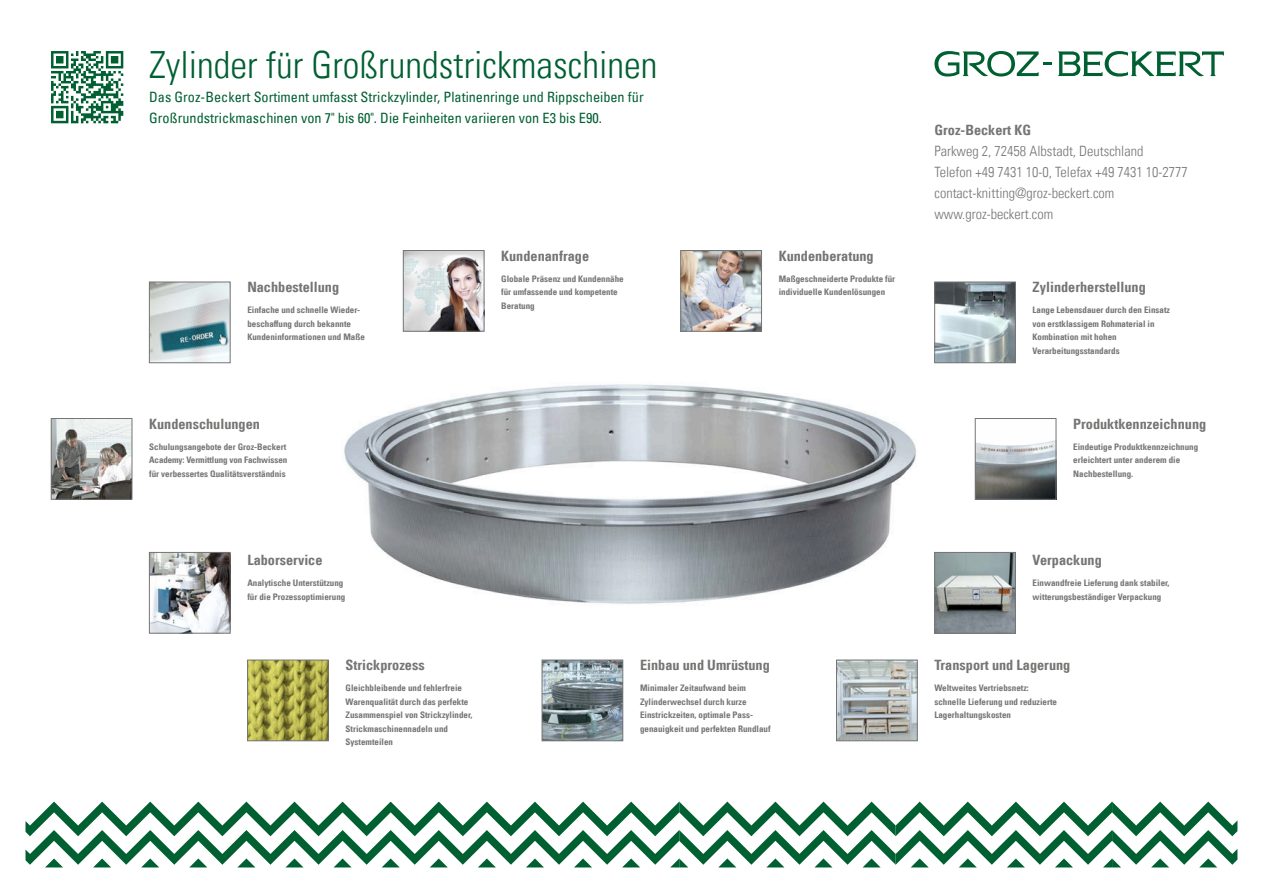
<style>
.page{position:relative;width:1263px;height:893px;background:#fff}
.page>*{position:absolute;margin:0;border:0;box-sizing:border-box;transform-origin:0 0}
.t1{font:37.5px "Univers Com 47 Light Cond";color:#006032}
.t2{font:14.25px "Univers Com 67 Bold Cond";color:#757574}
.t3{font:condensed 14.25px/21px "Univers Com 57";color:#006032}
.t4{font:14.25px/21px "Univers Com 47 Light Cond";color:#757574}
.t5{font:9px/13.5px "Univers Com 67 Bold Cond";color:#757574}
</style>
<div class="page">
<svg style="left:1058px;top:51px;width:166px;height:26px"></svg>
<svg style="left:934px;top:51px;width:117px;height:26px"></svg>
<svg style="left:26px;top:802px;width:1211px;height:65px"></svg>
<svg style="left:51px;top:51px;width:72px;height:72px"></svg>
<img style="left:344px;top:384px;width:572px;height:220px">
<img style="left:405px;top:252px;width:77px;height:77px">
<div style="left:403px;top:250px;width:81px;height:81px;border:1px solid #757574"></div>
<img style="left:151px;top:554px;width:77px;height:77px">
<div style="left:149px;top:552px;width:81px;height:81px;border:1px solid #757574"></div>
<img style="left:682px;top:252px;width:78px;height:77px">
<div style="left:680px;top:250px;width:82px;height:81px;border:1px solid #757574"></div>
<img style="left:249px;top:662px;width:77px;height:77px">
<div style="left:247px;top:660px;width:81px;height:81px;border:1px solid #757574"></div>
<img style="left:936px;top:284px;width:78px;height:77px">
<div style="left:934px;top:282px;width:82px;height:81px;border:1px solid #757574"></div>
<img style="left:544px;top:662px;width:77px;height:77px">
<div style="left:542px;top:660px;width:81px;height:81px;border:1px solid #757574"></div>
<img style="left:977px;top:440px;width:77px;height:57px">
<div style="left:975px;top:418px;width:81px;height:81px;border:1px solid #757574"></div>
<img style="left:838px;top:662px;width:77px;height:77px">
<div style="left:836px;top:660px;width:81px;height:81px;border:1px solid #757574"></div>
<img style="left:936px;top:554px;width:78px;height:77px">
<div style="left:934px;top:552px;width:82px;height:81px;border:1px solid #757574"></div>
<img style="left:53px;top:420px;width:77px;height:77px">
<div style="left:51px;top:418px;width:81px;height:81px;border:1px solid #757574"></div>
<img style="left:151px;top:284px;width:77px;height:77px">
<div style="left:149px;top:282px;width:81px;height:81px;border:1px solid #757574"></div>
<h1 class="t1" style="left:149px;top:42px;width:510px">Zylinder für Großrundstrickmaschinen</h1>
<h2 class="t3" style="left:149px;top:87px;width:496px">Das Groz-Beckert Sortiment umfasst Strickzylinder, Platinenringe und Rippscheiben für<br>Großrundstrickmaschinen von 7" bis 60". Die Feinheiten variieren von E3 bis E90.</h2>
<h2 class="t2" style="left:247px;top:278px;width:93px">Nachbestellung</h2>
<p class="t5" style="left:247px;top:303px;width:119px">Einfache und schnelle Wieder&shy;beschaffung durch bekannte<br>Kundeninformationen und Maße</p>
<h2 class="t2" style="left:149px;top:415px;width:112px">Kundenschulungen</h2>
<p class="t5" style="left:149px;top:440px;width:140px">Schulungsangebote der Groz-Beckert<br>Academy: Vermittlung von Fachwissen für verbessertes Qualitätsverständnis</p>
<h2 class="t2" style="left:501px;top:247px;width:89px">Kundenanfrage</h2>
<p class="t5" style="left:501px;top:272px;width:124px">Globale Präsenz und Kundennähe für umfassende und kompetente<br>Beratung</p>
<h2 class="t2" style="left:779px;top:247px;width:97px">Kundenberatung</h2>
<p class="t5" style="left:779px;top:272px;width:118px">Maßgeschneiderte Produkte für individuelle Kundenlösungen</p>
<h2 class="t2" style="left:247px;top:551px;width:77px">Laborservice</h2>
<p class="t5" style="left:247px;top:576px;width:100px">Analytische Unterstützung für die Prozessoptimierung</p>
<h2 class="t2" style="left:345px;top:656px;width:81px">Strickprozess</h2>
<p class="t5" style="left:345px;top:681px;width:128px">Gleichbleibende und fehlerfreie<br>Warenqualität durch das perfekte<br>Zusammenspiel von Strickzylinder,<br>Strickmaschinennadeln und<br>Systemteilen</p>
<h2 class="t2" style="left:640px;top:656px;width:131px">Einbau und Umrüstung</h2>
<p class="t5" style="left:640px;top:681px;width:132px">Minimaler Zeitaufwand beim<br>Zylinderwechsel durch kurze<br>Einstrickzeiten, optimale Pass&shy;genauigkeit und perfekten Rundlauf</p>
<h2 class="t2" style="left:934px;top:121px;width:98px">Groz-Beckert KG</h2>
<h2 class="t4" style="left:934px;top:140px;width:255px">Parkweg 2, 72458 Albstadt, Deutschland<br>Telefon +49 7431 10-0, Telefax +49 7431 10-2777 contact-knitting@groz-beckert.com www.groz-beckert.com</h2>
<h2 class="t2" style="left:1033px;top:278px;width:115px">Zylinderherstellung</h2>
<p class="t5" style="left:1033px;top:303px;width:139px">Lange Lebensdauer durch den Einsatz von erstklassigem Rohmaterial in<br>Kombination mit hohen<br>Verarbeitungsstandards</p>
<h2 class="t2" style="left:1073px;top:415px;width:135px">Produktkennzeichnung</h2>
<p class="t5" style="left:1073px;top:440px;width:127px">Eindeutige Produktkennzeichnung erleichtert unter anderem die<br>Nachbestellung.</p>
<h2 class="t2" style="left:1033px;top:551px;width:71px">Verpackung</h2>
<p class="t5" style="left:1033px;top:576px;width:138px">Einwandfreie Lieferung dank stabiler, witterungsbeständiger Verpackung</p>
<h2 class="t2" style="left:934px;top:656px;width:137px">Transport und Lagerung</h2>
<p class="t5" style="left:934px;top:681px;width:124px">Weltweites Vertriebsnetz: schnelle Lieferung und reduzierte<br>Lagerhaltungskosten</p>
</div>
